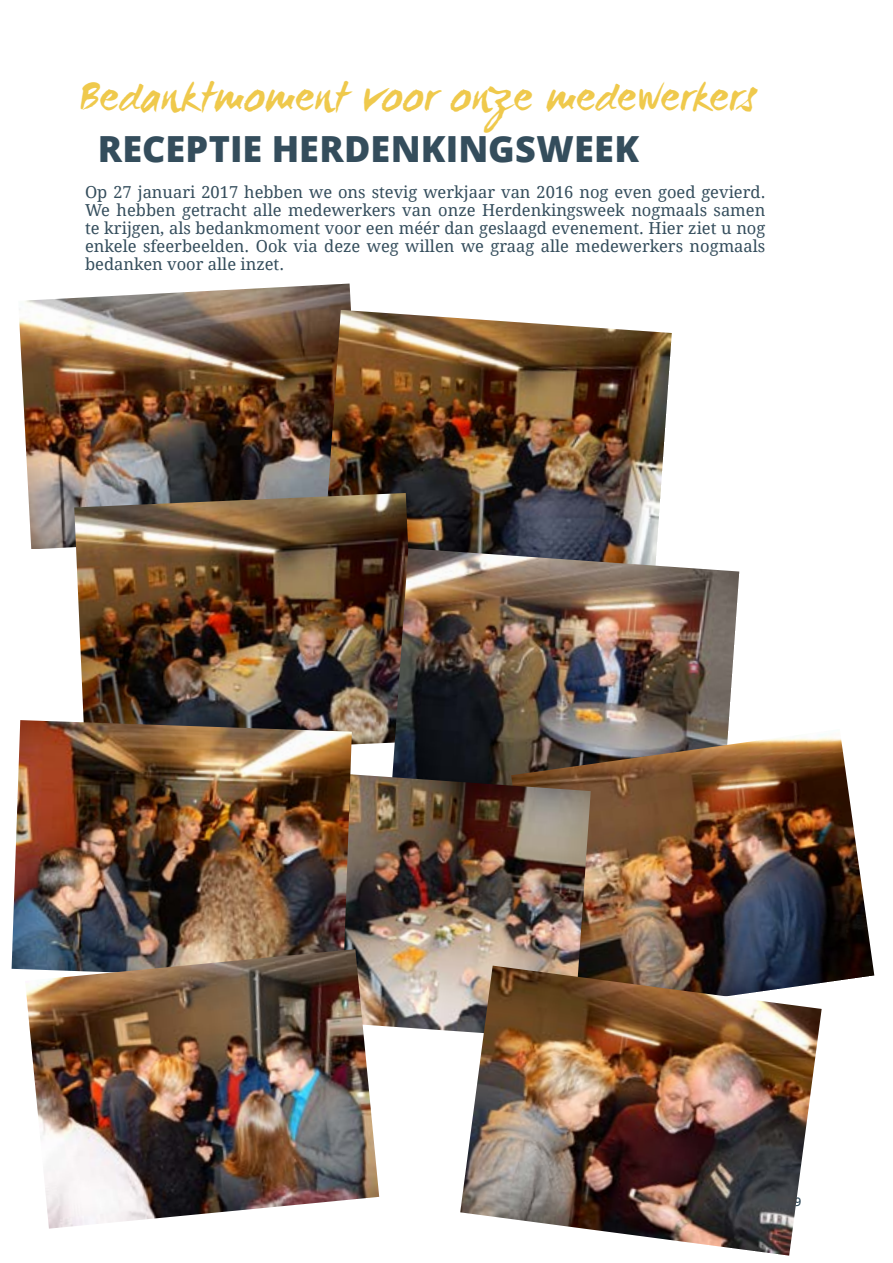
<style>
.page{position:relative;width:893px;height:1263px;background:#fff}
.page>*{position:absolute;margin:0;border:0;box-sizing:border-box;transform-origin:0 0}
.t1{font:45px "WC Mano Negra Bta";color:#efc94c}
.t2{font:800 36px "Open Sans";letter-spacing:.005em;color:#344d5c}
.t3{font:16.5px/18px "Droid Serif";color:#344d5c;text-align:justify}
.t4{font:600 12px "Open Sans";color:#344d5c}
</style>
<div class="page">
<img style="left:19px;top:284px;width:332px;height:265px">
<img style="left:323px;top:310px;width:349px;height:238px">
<img style="left:74px;top:493px;width:343px;height:252px">
<img style="left:391px;top:548px;width:348px;height:222px">
<img style="left:511px;top:729px;width:363px;height:254px">
<img style="left:352px;top:770px;width:239px;height:262px">
<img style="left:12px;top:720px;width:340px;height:250px">
<img style="left:25px;top:949px;width:354px;height:280px">
<img style="left:460px;top:965px;width:362px;height:291px">
<h1 class="t1" style="left:79px;top:66px;width:678px">Bedanktmoment voor onze medewerkers</h1>
<h2 class="t2" style="left:98px;top:122px;width:543px">RECEPTIE HERDENKINGSWEEK</h2>
<p class="t3" style="left:85px;top:183px;width:682px">Op 27 januari 2017 hebben we ons stevig werkjaar van 2016 nog even goed gevierd.<br>We hebben getracht alle medewerkers van onze Herdenkingsweek nogmaals samen te krijgen, als bedankmoment voor een méér dan geslaagd evenement. Hier ziet u nog enkele sfeerbeelden. Ook via deze weg willen we graag alle medewerkers nogmaals bedanken voor alle inzet.</p>
<p class="t4" style="left:788px;top:1193px;width:15px">09</p>
</div>
